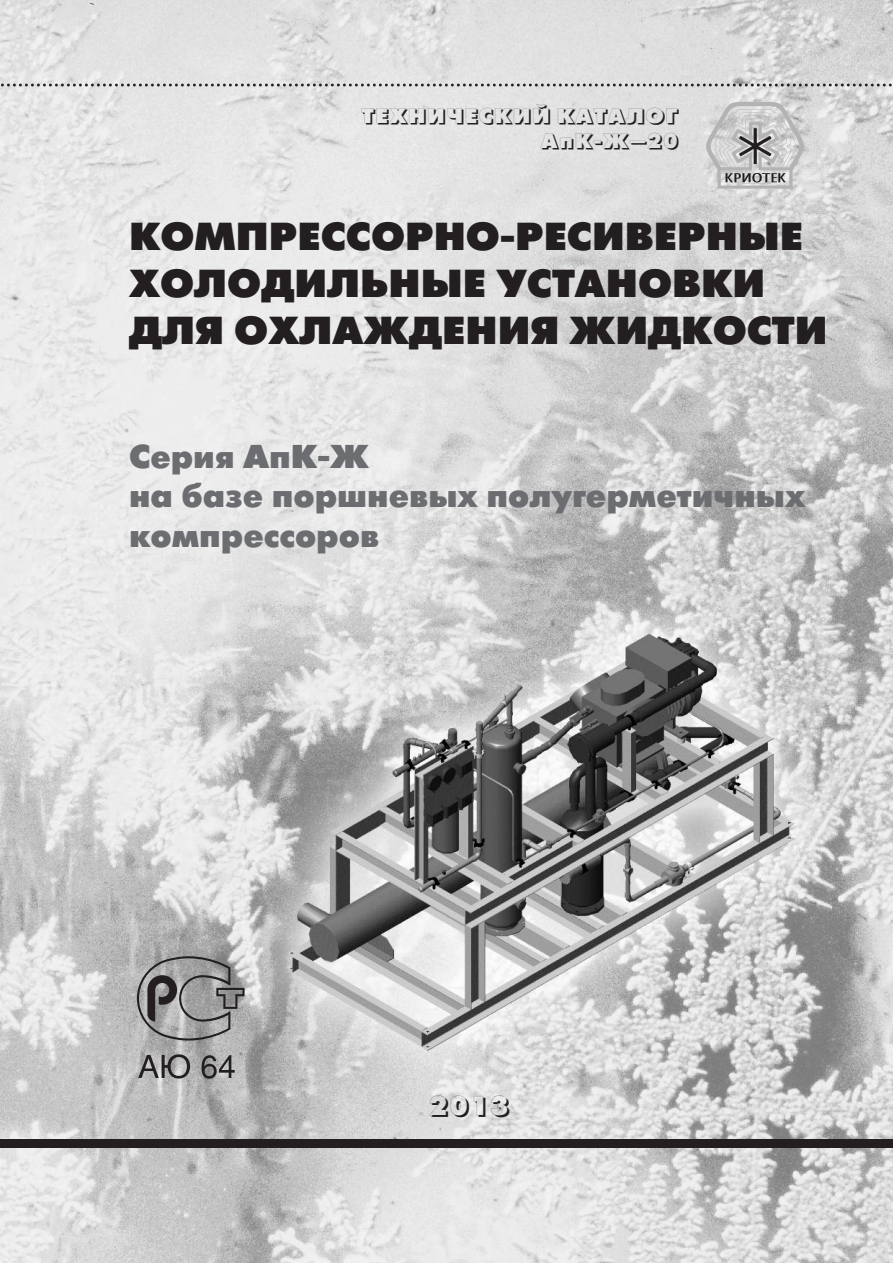
<style>
.page{position:relative;width:893px;height:1263px;background:#fff}
.page>*{position:absolute;margin:0;border:0;box-sizing:border-box;transform-origin:0 0}
.t1{font:39px/46.8px "Futura Futuris XC";color:#231f20}
.t2{font:33px/39.6px "Futura Futuris XC";color:#6c6d70}
.t3{font:27px "Futura Futuris X Shadow C";color:#231f20}
.t4{font:21px/25.3px "Futura Futuris X Shadow C";color:#231f20;text-align:right}
</style>
<div class="page">
<img style="left:1px;top:0;width:892px;height:1263px">
<svg style="left:706px;top:102px;width:98px;height:87px"></svg>
<svg style="left:137px;top:956px;width:107px;height:84px"></svg>
<svg style="left:138px;top:1054px;width:52px;height:24px"></svg>
<svg style="left:202px;top:1055px;width:33px;height:24px"></svg>
<svg style="left:0;top:84px;width:893px;height:3px"></svg>
<div style="left:0;top:1140px;width:893px;height:8px;background:#231f20"></div>
<p class="t4" style="left:360px;top:103px;width:319px">ТЕХНИЧЕСКИЙ КАТАЛОГ<br>АпК-Ж—20</p>
<p class="t1" style="left:129px;top:213px;width:700px">КОМПРЕССОРНО-РЕСИВЕРНЫЕ<br>ХОЛОДИЛЬНЫЕ УСТАНОВКИ<br>ДЛЯ ОХЛАЖДЕНИЯ ЖИДКОСТИ</p>
<p class="t2" style="left:129px;top:436px;width:678px">Серия АпК-Ж<br>на базе поршневых полугерметичных компрессоров</p>
<p class="t3" style="left:427px;top:1090px;width:83px">2013</p>
</div>
